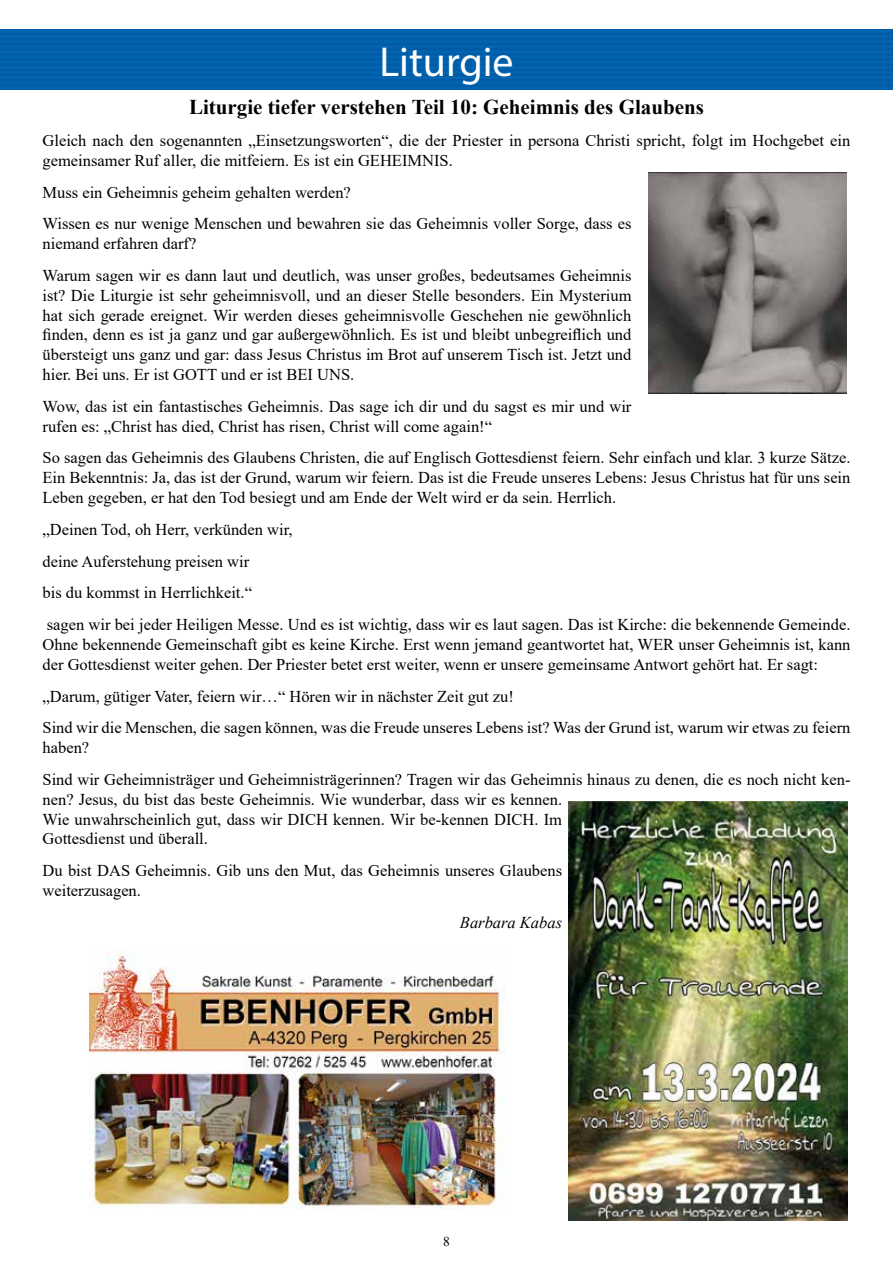
<style>
.page{position:relative;width:893px;height:1263px;background:#fff}
.page>*{position:absolute;margin:0;border:0;box-sizing:border-box;transform-origin:0 0}
.t1{font:42px "Myriad Pro";color:#fff}
.t2{font:700 21px "Times New Roman";color:#000}
.t3{font:16.5px/19.8px "Times New Roman";color:#000}
.t4{font:italic 16.5px "Times New Roman";color:#000}
.t5{font:13.5px "Times New Roman";color:#000}
</style>
<div class="page">
<div style="left:0;top:30px;width:893px;height:59px;background:#005fab"></div>
<img style="left:90px;top:950px;width:415px;height:258px">
<img style="left:648px;top:172px;width:198px;height:221px">
<img style="left:569px;top:801px;width:278px;height:419px">
<h1 class="t1" style="left:379px;top:36px;width:136px">Liturgie</h1>
<p class="t2" style="left:189px;top:92px;width:516px">Liturgie tiefer verstehen Teil 10: Geheimnis des Glaubens</p>
<p class="t3" style="left:43px;top:130px;width:809px">Gleich nach den sogenannten „Einsetzungsworten“, die der Priester in persona Christi spricht, folgt im Hochgebet ein gemeinsamer Ruf aller, die mitfeiern. Es ist ein GEHEIMNIS.</p>
<p class="t3" style="left:43px;top:176px;width:590px;line-height:31.8px">Muss ein Geheimnis geheim gehalten werden?<br>Wissen es nur wenige Menschen und bewahren sie das Geheimnis voller Sorge, dass es</p>
<p class="t3" style="left:43px;top:227px;width:590px;line-height:31.8px">niemand erfahren darf?<br>Warum sagen wir es dann laut und deutlich, was unser großes, bedeutsames Geheimnis</p>
<p class="t3" style="left:43px;top:285px;width:590px;text-align:justify">ist? Die Liturgie ist sehr geheimnisvoll, und an dieser Stelle besonders. Ein Mysterium hat sich gerade ereignet. Wir werden dieses geheimnisvolle Geschehen nie gewöhnlich finden, denn es ist ja ganz und gar außergewöhnlich. Es ist und bleibt unbegreiflich und übersteigt uns ganz und gar: dass Jesus Christus im Brot auf unserem Tisch ist. Jetzt und hier. Bei uns. Er ist GOTT und er ist BEI UNS.</p>
<p class="t3" style="left:43px;top:396px;width:590px">Wow, das ist ein fantastisches Geheimnis. Das sage ich dir und du sagst es mir und wir rufen es: „Christ has died, Christ has risen, Christ will come again!“</p>
<p class="t3" style="left:43px;top:447px;width:809px;text-align:justify">So sagen das Geheimnis des Glaubens Christen, die auf Englisch Gottesdienst feiern. Sehr einfach und klar. 3 kurze Sätze.<br>Ein Bekenntnis: Ja, das ist der Grund, warum wir feiern. Das ist die Freude unseres Lebens: Jesus Christus hat für uns sein Leben gegeben, er hat den Tod besiegt und am Ende der Welt wird er da sein. Herrlich.</p>
<p class="t3" style="left:43px;top:513px;width:809px;line-height:31.8px">„Deinen Tod, oh Herr, verkünden wir,<br>deine Auferstehung preisen wir<br>bis du kommst in Herrlichkeit.“<br>sagen wir bei jeder Heiligen Messe. Und es ist wichtig, dass wir es laut sagen. Das ist Kirche: die bekennende Gemeinde.</p>
<p class="t3" style="left:43px;top:634px;width:809px">Ohne bekennende Gemeinschaft gibt es keine Kirche. Erst wenn jemand geantwortet hat, WER unser Geheimnis ist, kann der Gottesdienst weiter gehen. Der Priester betet erst weiter, wenn er unsere gemeinsame Antwort gehört hat. Er sagt:</p>
<p class="t3" style="left:43px;top:680px;width:809px;line-height:31.8px">„Darum, gütiger Vater, feiern wir…“ Hören wir in nächster Zeit gut zu!<br>Sind wir die Menschen, die sagen können, was die Freude unseres Lebens ist? Was der Grund ist, warum wir etwas zu feiern</p>
<p class="t3" style="left:43px;top:731px;width:809px;line-height:31.8px">haben?<br>Sind wir Geheimnisträger und Geheimnisträgerinnen? Tragen wir das Geheimnis hinaus zu denen, die es noch nicht ken-</p>
<p class="t3" style="left:43px;top:789px;width:521px;text-align:justify">nen? Jesus, du bist das beste Geheimnis. Wie wunderbar, dass wir es kennen.<br>Wie unwahrscheinlich gut, dass wir DICH kennen. Wir be-kennen DICH. Im Gottesdienst und überall.</p>
<p class="t3" style="left:43px;top:860px;width:521px">Du bist DAS Geheimnis. Gib uns den Mut, das Geheimnis unseres Glaubens weiterzusagen.</p>
<p class="t4" style="left:460px;top:911px;width:104px">Barbara Kabas</p>
<p class="t5" style="left:443px;top:1232px;width:8px">8</p>
</div>
